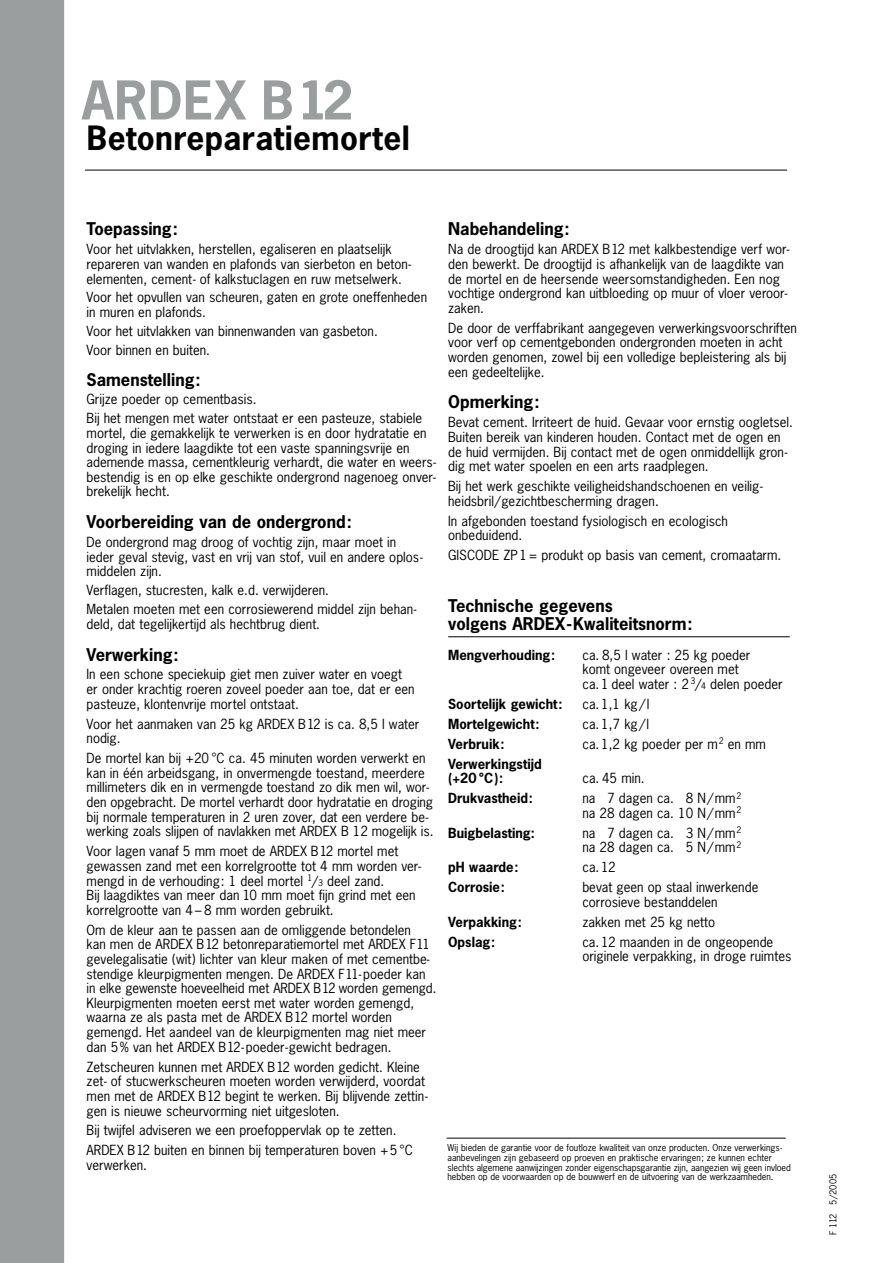
<style>
.page{position:relative;width:893px;height:1263px;background:#fff}
.page>*{position:absolute;margin:0;border:0;box-sizing:border-box;transform-origin:0 0}
.t1{font:700 50.25px "News Gothic";letter-spacing:.01em;color:#9a9e9e}
.t2{font:700 31.5px "News Gothic";letter-spacing:.01em;color:#000}
.t3{font:700 16.5px/18px "News Gothic";color:#000}
.t4{font:13.2px/14.7px "News Gothic";color:#000}
.t5{font:700 13.2px/14.7px "News Gothic";color:#000}
.t6{font:9px/9.8px "News Gothic";color:#000}
.s1{font-size:8.55px}
</style>
<div class="page">
<div style="left:0;top:0;width:64px;height:1263px;background:#9a9e9e"></div>
<hr style="left:448px;top:636px;width:341px;height:1px;background:#000">
<hr style="left:85px;top:170px;width:702px;height:1px;background:#000">
<hr style="left:446px;top:1138px;width:339px;height:1px;background:#000">
<h1 class="t1" style="left:82px;top:80px;width:273px">ARDEX B12</h1>
<h2 class="t2" style="left:87px;top:125px;width:324px">Betonreparatiemortel</h2>
<p class="t3" style="left:87px;top:222px;width:93px">Toepassing:</p>
<p class="t4" style="left:87px;top:243px;width:326px">Voor het uitvlakken, herstellen, egaliseren en plaatselijk repareren van wanden en plafonds van sierbeton en beton&shy;elementen, cement- of kalkstuclagen en ruw metselwerk.</p>
<p class="t4" style="left:87px;top:291px;width:342px">Voor het opvullen van scheuren, gaten en grote oneffenheden in muren en plafonds.</p>
<p class="t4" style="left:87px;top:323px;width:293px;line-height:18.9px">Voor het uitvlakken van binnenwanden van gasbeton.<br>Voor binnen en buiten.</p>
<p class="t3" style="left:87px;top:372px;width:116px">Samenstelling:</p>
<p class="t4" style="left:87px;top:391px;width:337px;line-height:18.9px">Grijze poeder op cementbasis.<br>Bij het mengen met water ontstaat er een pasteuze, stabiele</p>
<p class="t4" style="left:87px;top:427px;width:351px">mortel, die gemakkelijk te verwerken is en door hydratatie en droging in iedere laagdikte tot een vaste spanningsvrije en ademende massa, cementkleurig verhardt, die water en weers&shy;bestendig is en op elke geschikte ondergrond nagenoeg onver&shy;brekelijk hecht.</p>
<p class="t3" style="left:87px;top:514px;width:267px">Voorbereiding van de ondergrond:</p>
<p class="t4" style="left:87px;top:536px;width:337px">De ondergrond mag droog of vochtig zijn, maar moet in ieder geval stevig, vast en vrij van stof, vuil en andere oplos&shy;middelen zijn.</p>
<p class="t4" style="left:87px;top:582px;width:331px;line-height:18.9px">Verflagen, stucresten, kalk e.d. verwijderen.<br>Metalen moeten met een corrosiewerend middel zijn behan-</p>
<p class="t4" style="left:87px;top:618px;width:235px">deld, dat tegelijkertijd als hechtbrug dient.</p>
<p class="t3" style="left:87px;top:647px;width:94px">Verwerking:</p>
<p class="t4" style="left:87px;top:668px;width:329px">In een schone speciekuip giet men zuiver water en voegt er onder krachtig roeren zoveel poeder aan toe, dat er een pasteuze, klontenvrije mortel ontstaat.</p>
<p class="t4" style="left:87px;top:717px;width:334px">Voor het aanmaken van 25 kg ARDEX B12 is ca. 8,5 l water nodig.</p>
<p class="t4" style="left:87px;top:752px;width:348px">De mortel kan bij +20 °C ca. 45 minuten worden verwerkt en kan in één arbeidsgang, in onvermengde toestand, meerdere millimeters dik en in vermengde toestand zo dik men wil, wor&shy;den opgebracht. De mortel verhardt door hydratatie en droging bij normale temperaturen in 2 uren zover, dat een verdere be&shy;werking zoals slijpen of navlakken met ARDEX B 12 mogelijk is.</p>
<p class="t4" style="left:87px;top:845px;width:336px">Voor lagen vanaf 5 mm moet de ARDEX B12 mortel met gewassen zand met een korrelgrootte tot 4 mm worden ver&shy;mengd in de verhouding: 1 deel mortel <sup>1</sup>/<span class="s1">3</span> deel zand.<br>Bij laagdiktes van meer dan 10 mm moet fijn grind met een korrelgrootte van 4 – 8 mm worden gebruikt.</p>
<p class="t4" style="left:87px;top:924px;width:351px">Om de kleur aan te passen aan de omliggende betondelen<br>kan men de ARDEX B12 betonreparatiemortel met ARDEX F11 gevelegalisatie (wit) lichter van kleur maken of met cementbe&shy;stendige kleurpigmenten mengen. De ARDEX F11-poeder kan in elke gewenste hoeveelheid met ARDEX B12 worden gemengd.<br>Kleurpigmenten moeten eerst met water worden gemengd, waarna ze als pasta met de ARDEX B12 mortel worden gemengd. Het aandeel van de kleurpigmenten mag niet meer dan 5% van het ARDEX B12-poeder-gewicht bedragen.</p>
<p class="t4" style="left:87px;top:1060px;width:343px">Zetscheuren kunnen met ARDEX B12 worden gedicht. Kleine zet- of stucwerkscheuren moeten worden verwijderd, voordat men met de ARDEX B12 begint te werken. Bij blijvende zettin&shy;gen is nieuwe scheurvorming niet uitgesloten.</p>
<p class="t4" style="left:87px;top:1122px;width:328px;line-height:20px">Bij twijfel adviseren we een proefoppervlak op te zetten.<br>ARDEX B12 buiten en binnen bij temperaturen boven +5 °C</p>
<p class="t4" style="left:87px;top:1159px;width:62px">verwerken.</p>
<p class="t3" style="left:448px;top:222px;width:123px">Nabehandeling:</p>
<p class="t4" style="left:448px;top:243px;width:342px">Na de droogtijd kan ARDEX B12 met kalkbestendige verf wor&shy;den bewerkt. De droogtijd is afhankelijk van de laagdikte van de mortel en de heersende weersomstandigheden. Een nog vochtige ondergrond kan uitbloeding op muur of vloer veroor&shy;zaken.</p>
<p class="t4" style="left:448px;top:322px;width:350px">De door de verffabrikant aangegeven verwerkingsvoorschriften voor verf op cementgebonden ondergronden moeten in acht worden genomen, zowel bij een volledige bepleistering als bij een gedeeltelijke.</p>
<p class="t3" style="left:448px;top:395px;width:93px">Opmerking:</p>
<p class="t4" style="left:448px;top:416px;width:346px">Bevat cement. Irriteert de huid. Gevaar voor ernstig oogletsel.<br>Buiten bereik van kinderen houden. Contact met de ogen en de huid vermijden. Bij contact met de ogen onmiddellijk gron&shy;dig met water spoelen en een arts raadplegen.</p>
<p class="t4" style="left:448px;top:480px;width:316px">Bij het werk geschikte veiligheidshandschoenen en veilig&shy;heidsbril/gezichtbescherming dragen.</p>
<p class="t4" style="left:448px;top:514px;width:281px">In afgebonden toestand fysiologisch en ecologisch onbeduidend.</p>
<p class="t4" style="left:448px;top:549px;width:334px">GISCODE ZP1= produkt op basis van cement, cromaatarm.</p>
<p class="t3" style="left:448px;top:598px;width:246px">Technische gegevens<br>volgens ARDEX-Kwaliteitsnorm:</p>
<p class="t5" style="left:448px;top:648px;width:108px">Mengverhouding:</p>
<p class="t4" style="left:582px;top:648px;width:202px">ca. 8,5 l water : 25 kg poeder<br>komt ongeveer overeen met<br>ca. 1 deel water : 2 <sup>3</sup>/<span class="s1">4</span> delen poeder</p>
<p class="t5" style="left:448px;top:698px;width:116px">Soortelijk gewicht:</p>
<p class="t4" style="left:582px;top:698px;width:68px">ca. 1,1 kg/l</p>
<p class="t5" style="left:448px;top:717px;width:93px">Mortelgewicht:</p>
<p class="t4" style="left:582px;top:717px;width:68px">ca.1,7 kg/l</p>
<p class="t5" style="left:448px;top:737px;width:58px">Verbruik:</p>
<p class="t4" style="left:582px;top:737px;width:185px">ca. 1,2 kg poeder per m<sup>2</sup> en mm</p>
<p class="t5" style="left:448px;top:757px;width:95px">Verwerkingstijd (+20 °C):</p>
<p class="t4" style="left:582px;top:772px;width:64px">ca. 45 min.</p>
<p class="t5" style="left:448px;top:792px;width:86px">Drukvastheid:</p>
<p class="t4" style="left:582px;top:792px;width:160px">na 7 dagen ca. 8 N/mm<sup>2 </sup>na 28 dagen ca. 10 N/mm<sup>2</sup></p>
<p class="t5" style="left:448px;top:826px;width:88px">Buigbelasting:</p>
<p class="t4" style="left:582px;top:826px;width:160px">na 7 dagen ca. 3 N/mm<sup>2 </sup>na 28 dagen ca. 5 N/mm<sup>2</sup></p>
<p class="t5" style="left:448px;top:861px;width:72px">pH waarde:</p>
<p class="t4" style="left:582px;top:861px;width:35px">ca. 12</p>
<p class="t5" style="left:448px;top:881px;width:58px">Corrosie:</p>
<p class="t4" style="left:582px;top:881px;width:177px">bevat geen op staal inwerkende corrosieve bestanddelen</p>
<p class="t5" style="left:448px;top:916px;width:75px">Verpakking:</p>
<p class="t4" style="left:582px;top:916px;width:134px">zakken met 25 kg netto</p>
<p class="t5" style="left:448px;top:935px;width:49px">Opslag:</p>
<p class="t4" style="left:582px;top:935px;width:210px">ca. 12 maanden in de ongeopende originele verpakking, in droge ruimtes</p>
<p class="t6" style="left:447px;top:1144px;width:345px">Wij bieden de garantie voor de foutloze kwaliteit van onze producten. Onze verwerkings&shy;aanbevelingen zijn gebaseerd op proeven en praktische ervaringen; ze kunnen echter slechts algemene aanwijzingen zonder eigenschapsgarantie zijn, aangezien wij geen invloed hebben op de voorwaarden op de bouwwerf en de uitvoering van de werkzaamheden.</p>
<p class="t6" style="left:829px;top:1235px;width:62px;rotate:-90deg">F 112 5/2005</p>
</div>
